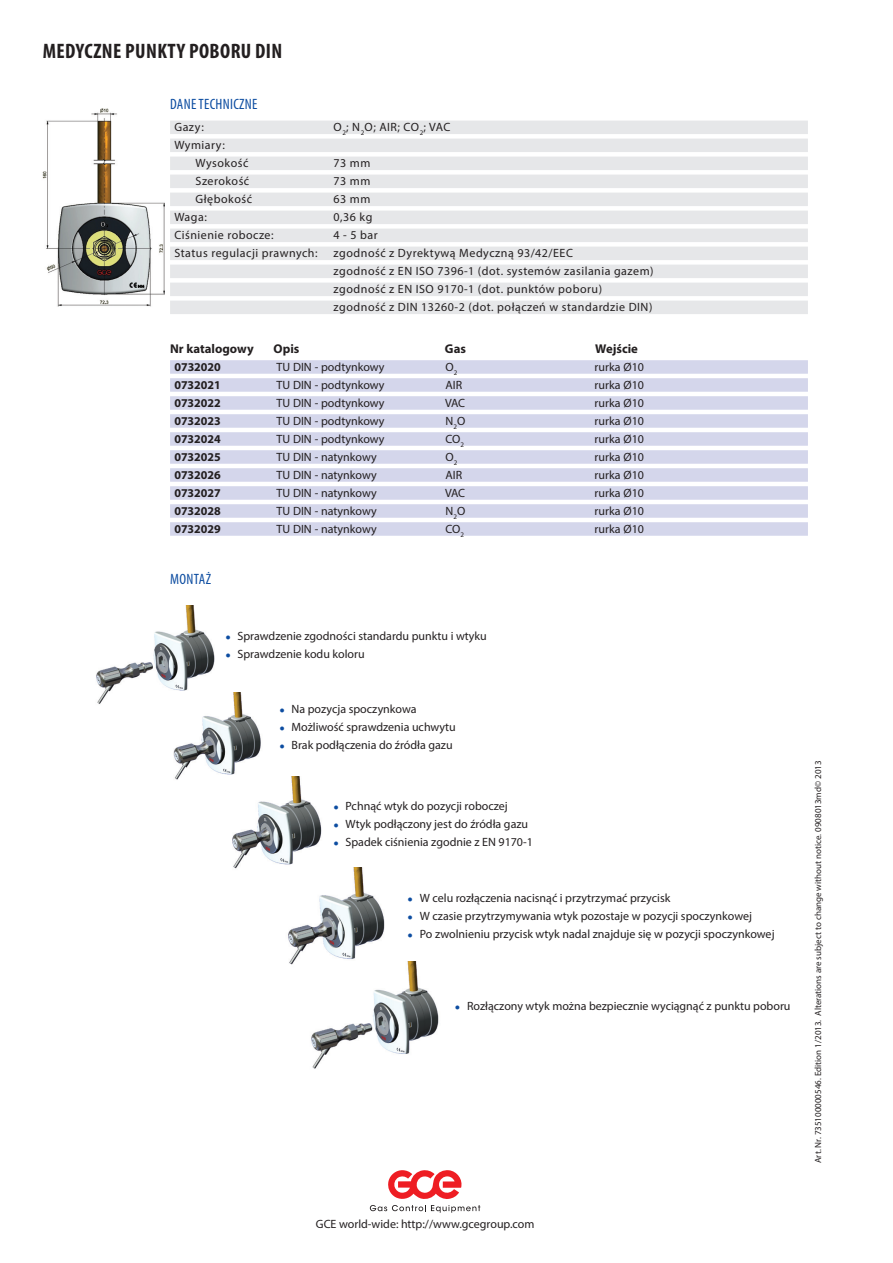
<style>
.page{position:relative;width:893px;height:1263px;background:#fff}
.page>*{position:absolute;margin:0;border:0;box-sizing:border-box;transform-origin:0 0}
.t1{font:700 condensed 21px "Myriad Pro";letter-spacing:.02em;color:#231f20}
.t2{font:condensed 15px "Myriad Pro";letter-spacing:.02em;color:#0d4da1}
.t3{font:700 12.75px "Myriad Pro";color:#231f20}
.t4{font:12px "Myriad Pro";color:#231f20}
.t5{font:12px/18px "Myriad Pro";letter-spacing:.04em;color:#231f20}
.t6{font:700 12px "Myriad Pro";color:#231f20}
.t7{font:9px "Myriad Pro";color:#231f20}
.s1{font-family:"Times New Roman";font-size:9px;color:#0d4da1}
</style>
<div class="page">
<svg style="left:370px;top:1170px;width:110px;height:43px"></svg>
<div style="left:170px;top:121px;width:638px;height:13px;background:#e6e7e9"></div>
<div style="left:170px;top:139px;width:638px;height:13px;background:#e6e7e9"></div>
<div style="left:170px;top:157px;width:638px;height:13px;background:#e6e7e9"></div>
<div style="left:170px;top:175px;width:638px;height:13px;background:#e6e7e9"></div>
<div style="left:170px;top:193px;width:638px;height:13px;background:#e6e7e9"></div>
<div style="left:170px;top:211px;width:638px;height:13px;background:#e6e7e9"></div>
<div style="left:170px;top:229px;width:638px;height:13px;background:#e6e7e9"></div>
<div style="left:170px;top:247px;width:638px;height:13px;background:#e6e7e9"></div>
<div style="left:170px;top:265px;width:638px;height:13px;background:#e6e7e9"></div>
<div style="left:170px;top:283px;width:638px;height:13px;background:#e6e7e9"></div>
<div style="left:170px;top:301px;width:638px;height:13px;background:#e6e7e9"></div>
<img style="left:42px;top:108px;width:123px;height:199px">
<img style="left:96px;top:606px;width:119px;height:98px">
<img style="left:152px;top:692px;width:109px;height:88px">
<img style="left:214px;top:776px;width:140px;height:93px">
<img style="left:276px;top:868px;width:109px;height:97px">
<img style="left:306px;top:961px;width:133px;height:108px">
<div style="left:170px;top:360px;width:638px;height:14px;background:#d4d6eb"></div>
<div style="left:170px;top:378px;width:638px;height:14px;background:#d4d6eb"></div>
<div style="left:170px;top:396px;width:638px;height:14px;background:#d4d6eb"></div>
<div style="left:170px;top:414px;width:638px;height:14px;background:#d4d6eb"></div>
<div style="left:170px;top:432px;width:638px;height:14px;background:#d4d6eb"></div>
<div style="left:170px;top:450px;width:638px;height:14px;background:#d4d6eb"></div>
<div style="left:170px;top:468px;width:638px;height:14px;background:#d4d6eb"></div>
<div style="left:170px;top:486px;width:638px;height:14px;background:#d4d6eb"></div>
<div style="left:170px;top:504px;width:638px;height:14px;background:#d4d6eb"></div>
<div style="left:170px;top:522px;width:638px;height:14px;background:#d4d6eb"></div>
<h1 class="t1" style="left:43px;top:38px;width:222px">MEDYCZNE PUNKTY POBORU DIN</h1>
<p class="t2" style="left:170px;top:95px;width:70px">DANE TECHNICZNE</p>
<p class="t4" style="left:174px;top:120px;width:31px">Gazy:</p>
<p class="t4" style="left:334px;top:120px;width:118px">O<sub>2</sub>; N<sub>2</sub>O; AIR; CO<sub>2</sub>; VAC</p>
<p class="t5" style="left:196px;top:136px;width:54px;text-indent:-21px">Wymiary:<br>Wysokość</p>
<p class="t4" style="left:334px;top:156px;width:38px">73 mm</p>
<p class="t5" style="left:196px;top:172px;width:55px">Szerokość</p>
<p class="t4" style="left:334px;top:174px;width:38px">73 mm</p>
<p class="t5" style="left:196px;top:190px;width:58px">Głębokość</p>
<p class="t4" style="left:334px;top:192px;width:38px">63 mm</p>
<p class="t4" style="left:174px;top:210px;width:34px">Waga:</p>
<p class="t4" style="left:334px;top:210px;width:40px">0,36 kg</p>
<p class="t5" style="left:174px;top:226px;width:101px">Ciśnienie robocze:</p>
<p class="t4" style="left:334px;top:228px;width:46px">4 - 5 bar</p>
<p class="t5" style="left:174px;top:244px;width:145px">Status regulacji prawnych:</p>
<p class="t5" style="left:334px;top:244px;width:321px">zgodność z Dyrektywą Medyczną 93/42/EEC<br>zgodność z EN ISO 7396-1 (dot. systemów zasilania gazem) zgodność z EN ISO 9170-1 (dot. punktów poboru) zgodność z DIN 13260-2 (dot. połączeń w standardzie DIN)</p>
<p class="t3" style="left:170px;top:340px;width:85px">Nr katalogowy</p>
<p class="t3" style="left:274px;top:340px;width:27px">Opis</p>
<p class="t3" style="left:445px;top:340px;width:23px">Gas</p>
<p class="t3" style="left:595px;top:340px;width:44px">Wejście</p>
<p class="t6" style="left:174px;top:359px;width:48px">0732020</p>
<p class="t4" style="left:277px;top:359px;width:109px">TU DIN - podtynkowy</p>
<p class="t4" style="left:446px;top:359px;width:13px">O<sub>2</sub></p>
<p class="t4" style="left:595px;top:359px;width:51px">rurka Ø10</p>
<p class="t6" style="left:174px;top:377px;width:48px">0732021</p>
<p class="t4" style="left:277px;top:377px;width:109px">TU DIN - podtynkowy</p>
<p class="t4" style="left:446px;top:377px;width:18px">AIR</p>
<p class="t4" style="left:595px;top:377px;width:51px">rurka Ø10</p>
<p class="t6" style="left:174px;top:395px;width:48px">0732022</p>
<p class="t4" style="left:277px;top:395px;width:109px">TU DIN - podtynkowy</p>
<p class="t4" style="left:445px;top:395px;width:22px">VAC</p>
<p class="t4" style="left:595px;top:395px;width:51px">rurka Ø10</p>
<p class="t6" style="left:174px;top:413px;width:48px">0732023</p>
<p class="t4" style="left:277px;top:413px;width:109px">TU DIN - podtynkowy</p>
<p class="t4" style="left:446px;top:413px;width:21px">N<sub>2</sub>O</p>
<p class="t4" style="left:595px;top:413px;width:51px">rurka Ø10</p>
<p class="t6" style="left:174px;top:431px;width:48px">0732024</p>
<p class="t4" style="left:277px;top:431px;width:109px">TU DIN - podtynkowy</p>
<p class="t4" style="left:446px;top:431px;width:20px">CO<sub>2</sub></p>
<p class="t4" style="left:595px;top:431px;width:51px">rurka Ø10</p>
<p class="t6" style="left:174px;top:449px;width:48px">0732025</p>
<p class="t4" style="left:277px;top:449px;width:102px">TU DIN - natynkowy</p>
<p class="t4" style="left:446px;top:449px;width:13px">O<sub>2</sub></p>
<p class="t4" style="left:595px;top:449px;width:51px">rurka Ø10</p>
<p class="t6" style="left:174px;top:467px;width:48px">0732026</p>
<p class="t4" style="left:277px;top:467px;width:102px">TU DIN - natynkowy</p>
<p class="t4" style="left:446px;top:467px;width:18px">AIR</p>
<p class="t4" style="left:595px;top:467px;width:51px">rurka Ø10</p>
<p class="t6" style="left:174px;top:485px;width:48px">0732027</p>
<p class="t4" style="left:277px;top:485px;width:102px">TU DIN - natynkowy</p>
<p class="t4" style="left:445px;top:485px;width:22px">VAC</p>
<p class="t4" style="left:595px;top:485px;width:51px">rurka Ø10</p>
<p class="t6" style="left:174px;top:503px;width:48px">0732028</p>
<p class="t4" style="left:277px;top:503px;width:102px">TU DIN - natynkowy</p>
<p class="t4" style="left:446px;top:503px;width:21px">N<sub>2</sub>O</p>
<p class="t4" style="left:595px;top:503px;width:51px">rurka Ø10</p>
<p class="t6" style="left:174px;top:521px;width:48px">0732029</p>
<p class="t4" style="left:277px;top:521px;width:102px">TU DIN - natynkowy</p>
<p class="t4" style="left:446px;top:521px;width:20px">CO<sub>2</sub></p>
<p class="t4" style="left:595px;top:521px;width:51px">rurka Ø10</p>
<p class="t2" style="left:170px;top:570px;width:42px">MONTAŻ</p>
<p class="t4" style="left:225px;top:628px;width:263px"><span class="s1">●</span> Sprawdzenie zgodności standardu punktu i wtyku</p>
<p class="t4" style="left:225px;top:646px;width:141px"><span class="s1">●</span> Sprawdzenie kodu koloru</p>
<p class="t4" style="left:279px;top:702px;width:139px"><span class="s1">●</span> Na pozycja spoczynkowa</p>
<p class="t4" style="left:279px;top:720px;width:178px"><span class="s1">●</span> Możliwość sprawdzenia uchwytu</p>
<p class="t4" style="left:279px;top:738px;width:175px"><span class="s1">●</span> Brak podłączenia do źródła gazu</p>
<p class="t4" style="left:333px;top:799px;width:176px"><span class="s1">●</span> Pchnąć wtyk do pozycji roboczej</p>
<p class="t4" style="left:333px;top:817px;width:196px"><span class="s1">●</span> Wtyk podłączony jest do źródła gazu</p>
<p class="t4" style="left:333px;top:835px;width:201px"><span class="s1">●</span> Spadek ciśnienia zgodnie z EN 9170-1</p>
<p class="t4" style="left:408px;top:890px;width:264px"><span class="s1">●</span> W celu rozłączenia nacisnąć i przytrzymać przycisk</p>
<p class="t4" style="left:408px;top:908px;width:346px"><span class="s1">●</span> W czasie przytrzymywania wtyk pozostaje w pozycji spoczynkowej</p>
<p class="t4" style="left:408px;top:926px;width:368px"><span class="s1">●</span> Po zwolnieniu przycisk wtyk nadal znajduje się w pozycji spoczynkowej</p>
<p class="t4" style="left:455px;top:999px;width:337px"><span class="s1">●</span> Rozłączony wtyk można bezpiecznie wyciągnąć z punktu poboru</p>
<p class="t4" style="left:316px;top:1217px;width:220px">GCE world-wide: http://www.gcegroup.com</p>
<p class="t7" style="left:812px;top:1163px;width:404px;rotate:-90deg">Art. Nr. 735100000546. Edition 1/2013. Alterations are subject to change without notice. 0908013md© 2013</p>
</div>
